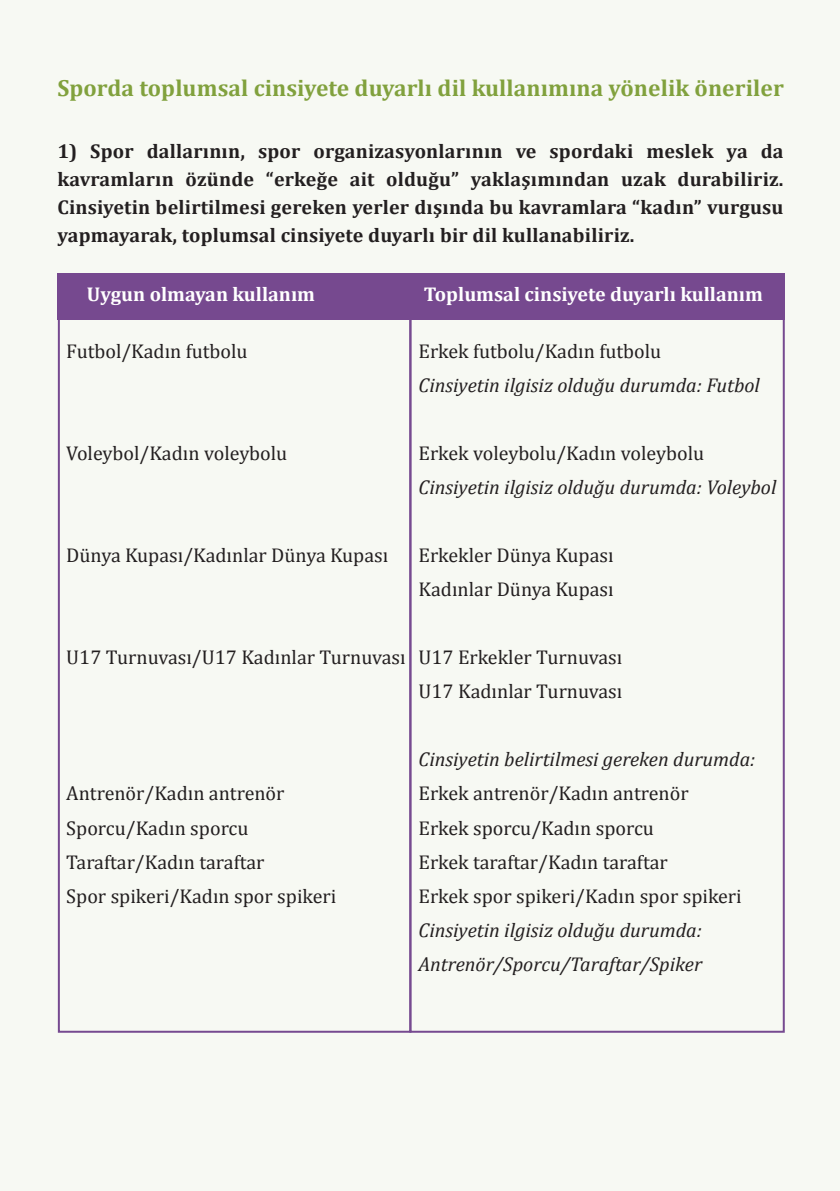
<style>
.page{position:relative;width:840px;height:1191px;background:#fff}
.page>*{position:absolute;margin:0;border:0;box-sizing:border-box;transform-origin:0 0}
.t1{font:700 23.4px "Cambria";letter-spacing:.005em;color:#81a13d}
.t2{font:20px/34px "Cambria";color:#231f20}
.t3{font:700 20px/28px "Cambria";letter-spacing:.01em;color:#231f20;text-align:justify}
.t4{font:italic 20px/34px "Cambria";color:#231f20}
.t5{font:700 20px "Cambria";color:#fff}
</style>
<div class="page">
<div style="left:0;top:0;width:839px;height:1191px;background:#f7f9f3"></div>
<div style="left:57px;top:273px;width:727px;height:47px;background:#76498f"></div>
<p class="t1" style="left:57px;top:71px;width:727px">Sporda toplumsal cinsiyete duyarlı dil kullanımına yönelik öneriler</p>
<p class="t3" style="left:57px;top:136px;width:727px">1) Spor dallarının, spor organizasyonlarının ve spordaki meslek ya da kavramların özünde “erkeğe ait olduğu” yaklaşımından uzak durabiliriz.<br>Cinsiyetin belirtilmesi gereken yerler dışında bu kavramlara “kadın” vurgusu yapmayarak, toplumsal cinsiyete duyarlı bir dil kullanabiliriz.</p>
<p class="t5" style="left:87px;top:280px;width:229px">Uygun olmayan kullanım</p>
<p class="t5" style="left:423px;top:280px;width:340px">Toplumsal cinsiyete duyarlı kullanım</p>
<p class="t2" style="left:66px;top:334px;width:183px">Futbol/Kadın futbolu</p>
<p class="t2" style="left:418px;top:334px;width:244px">Erkek futbolu/Kadın futbolu</p>
<p class="t4" style="left:418px;top:368px;width:343px">Cinsiyetin ilgisiz olduğu durumda: Futbol</p>
<p class="t2" style="left:66px;top:436px;width:222px">Voleybol/Kadın voleybolu</p>
<p class="t2" style="left:418px;top:436px;width:287px">Erkek voleybolu/Kadın voleybolu</p>
<p class="t4" style="left:418px;top:470px;width:359px">Cinsiyetin ilgisiz olduğu durumda: Voleybol</p>
<p class="t2" style="left:66px;top:538px;width:323px">Dünya Kupası/Kadınlar Dünya Kupası</p>
<p class="t2" style="left:418px;top:538px;width:196px">Erkekler Dünya Kupası<br>Kadınlar Dünya Kupası</p>
<p class="t2" style="left:66px;top:640px;width:340px">U17 Turnuvası/U17 Kadınlar Turnuvası</p>
<p class="t2" style="left:418px;top:640px;width:205px">U17 Erkekler Turnuvası<br>U17 Kadınlar Turnuvası</p>
<p class="t2" style="left:66px;top:776px;width:271px">Antrenör/Kadın antrenör<br>Sporcu/Kadın sporcu<br>Taraftar/Kadın taraftar<br>Spor spikeri/Kadın spor spikeri</p>
<p class="t4" style="left:418px;top:742px;width:338px">Cinsiyetin belirtilmesi gereken durumda:</p>
<p class="t2" style="left:418px;top:776px;width:324px">Erkek antrenör/Kadın antrenör<br>Erkek sporcu/Kadın sporcu<br>Erkek taraftar/Kadın taraftar<br>Erkek spor spikeri/Kadın spor spikeri</p>
<p class="t4" style="left:418px;top:912px;width:285px">Cinsiyetin ilgisiz olduğu durumda:<br>Antrenör/Sporcu/Taraftar/Spiker</p>
</div>
